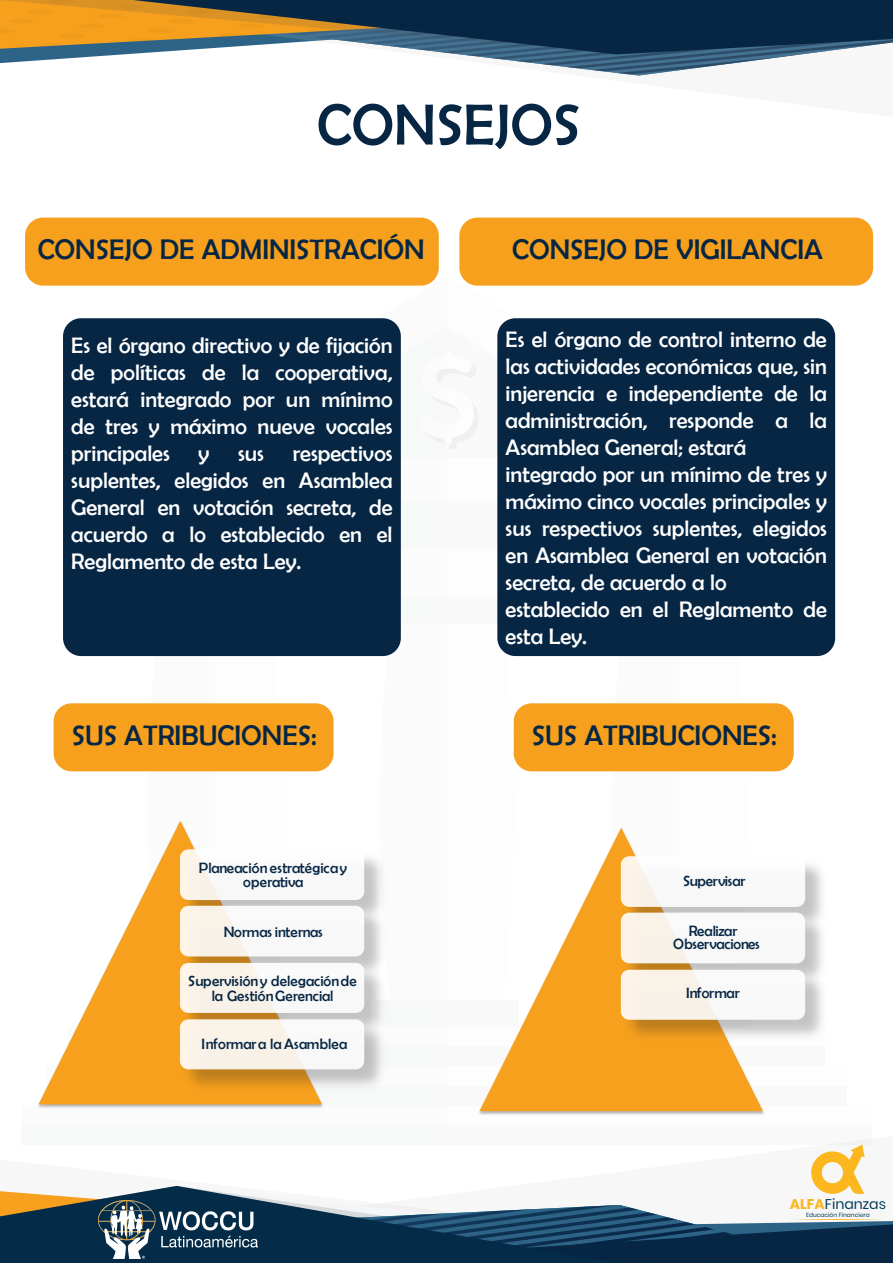
<style>
.page{position:relative;width:893px;height:1263px;background:#fff}
.page>*{position:absolute;margin:0;border:0;box-sizing:border-box;transform-origin:0 0}
.t1{font:58.5px "Berlin Sans FB";color:#062644}
.t2{font:28.5px "Berlin Sans FB";color:#062644}
.t3{font:22.5px/27px "Berlin Sans FB";color:#fff;text-align:justify}
.t4{font:15px/14.2px "Berlin Sans FB";letter-spacing:-.005em;color:#062644;text-align:center}
.t5{font:15px/14.2px "Berlin Sans FB";letter-spacing:.02em;color:#062644;text-align:center}
.t6{font:15px "Berlin Sans FB";letter-spacing:.015em;color:#062644}
.t7{font:14.1px "Poppins";color:#043c5b}
.t8{font:6px "Poppins";color:#043c5b}
.s1{font-weight:700;color:#fcb71e}
</style>
<div class="page">
<div style="left:375px;top:596px;width:143px;height:27px;background:#f9f9fa"></div>
<div style="left:375px;top:1000px;width:143px;height:27px;background:#f7f8f8"></div>
<div style="left:69px;top:1047px;width:756px;height:19px;background:#f9f9fa"></div>
<div style="left:47px;top:1086px;width:800px;height:19px;background:#f9f9fa"></div>
<div style="left:22px;top:1125px;width:850px;height:19px;background:#f7f8f8"></div>
<div style="left:74px;top:501px;width:745px;height:47px;background:#f9f9fa"></div>
<svg style="left:447px;top:355px;width:31px;height:94px"></svg>
<svg style="left:143px;top:656px;width:72px;height:116px"></svg>
<svg style="left:607px;top:656px;width:72px;height:116px"></svg>
<svg style="left:0;top:0;width:893px;height:75px"></svg>
<svg style="left:615px;top:1205px;width:278px;height:58px"></svg>
<svg style="left:0;top:1186px;width:615px;height:77px;fill:#062c49"></svg>
<img style="left:99px;top:1201px;width:159px;height:57px">
<svg style="left:811px;top:1144px;width:54px;height:50px"></svg>
<hr style="left:795px;top:1219px;width:86px;height:1px;background:#fcb71e">
<div style="left:25px;top:218px;width:414px;height:68px;background:#f6a01d;border-radius:18px"></div>
<div style="left:63px;top:318px;width:338px;height:338px;background:#062644;border-radius:18px"></div>
<div style="left:497px;top:318px;width:338px;height:338px;background:#062644;border-radius:18px"></div>
<div style="left:459px;top:218px;width:414px;height:68px;background:#f6a01d;border-radius:18px"></div>
<img style="left:38px;top:820px;width:286px;height:288px">
<svg style="left:39px;top:821px;width:283px;height:283px"></svg>
<img style="left:177px;top:846px;width:206px;height:57px">
<div style="left:180px;top:849px;width:184px;height:51px;background:linear-gradient(to right,#faf6f0,#f9fbfe);border-radius:8px"></div>
<img style="left:177px;top:903px;width:204px;height:57px">
<div style="left:180px;top:906px;width:184px;height:50px;background:linear-gradient(to right,#faf3e8,#f8fbfe);border-radius:8px"></div>
<img style="left:177px;top:960px;width:205px;height:56px">
<div style="left:180px;top:963px;width:184px;height:50px;background:linear-gradient(to right,#faf1e3,#f9fbfe);border-radius:8px"></div>
<img style="left:177px;top:1016px;width:208px;height:80px">
<div style="left:180px;top:1019px;width:184px;height:50px;background:linear-gradient(to right,#faf0e1,#f8f9fb);border-radius:8px"></div>
<div style="left:54px;top:703px;width:280px;height:68px;background:#f6a01d;border-radius:18px"></div>
<div style="left:514px;top:703px;width:280px;height:68px;background:#f6a01d;border-radius:18px"></div>
<svg style="left:479px;top:828px;width:284px;height:283px;fill:#f6a01d"></svg>
<img style="left:618px;top:853px;width:204px;height:57px">
<div style="left:621px;top:856px;width:184px;height:51px;background:linear-gradient(to right,#faf6f0,#f9fbfe);border-radius:8px"></div>
<img style="left:618px;top:910px;width:204px;height:57px">
<div style="left:621px;top:913px;width:184px;height:50px;background:linear-gradient(to right,#faf3e8,#f8fbfe);border-radius:8px"></div>
<img style="left:618px;top:967px;width:204px;height:80px">
<div style="left:621px;top:970px;width:184px;height:50px;background:linear-gradient(to right,#faf1e3,#f8fbfe);border-radius:8px"></div>
<h1 class="t1" style="left:317px;top:92px;width:265px">CONSEJOS</h1>
<p class="t2" style="left:38px;top:233px;width:388px">CONSEJO DE ADMINISTRACIÓN</p>
<p class="t3" style="left:71px;top:332px;width:323px">Es el órgano directivo y de fijación de políticas de la cooperativa, estará integrado por un mínimo de tres y máximo nueve vocales principales</p>
<p class="t3" style="left:71px;top:440px;width:323px;text-indent:221px">respectivos suplentes, elegidos en Asamblea General en votación secreta, de acuerdo a lo establecido en el Reglamento de esta Ley.</p>
<p class="t3" style="left:199px;top:440px;width:12px">y</p>
<p class="t3" style="left:238px;top:440px;width:27px">sus</p>
<p class="t2" style="left:512px;top:233px;width:312px">CONSEJO DE VIGILANCIA</p>
<p class="t3" style="left:506px;top:326px;width:323px;text-align:left">Es el órgano de control interno de las actividades económicas que, sin injerencia e independiente de la administración, responde a la<br>Asamblea General; estará integrado por un mínimo de tres y máximo cinco vocales principales y sus respectivos suplentes, elegidos en Asamblea General en votación secreta, de acuerdo a lo establecido en el Reglamento de esta Ley.</p>
<p class="t2" style="left:72px;top:719px;width:246px">SUS ATRIBUCIONES:</p>
<p class="t2" style="left:532px;top:719px;width:246px">SUS ATRIBUCIONES:</p>
<p class="t4" style="left:199px;top:861px;width:150px">Planeación estratégicay operativa</p>
<p class="t4" style="left:224px;top:924px;width:100px">Normas internas</p>
<p class="t5" style="left:188px;top:974px;width:170px">Supervisióny delegaciónde la GestiónGerencial</p>
<p class="t6" style="left:202px;top:1035px;width:147px">Informara laAsamblea</p>
<p class="t4" style="left:683px;top:873px;width:64px">Supervisar</p>
<p class="t4" style="left:689px;top:924px;width:50px">Realizar</p>
<p class="t4" style="left:673px;top:936px;width:88px">Observaciones</p>
<p class="t4" style="left:686px;top:985px;width:55px">Informar</p>
<p class="t7" style="left:790px;top:1196px;width:98px"><span class="s1">ALFA</span>Finanzas</p>
<p class="t8" style="left:806px;top:1211px;width:65px">Educación Financiera</p>
</div>
